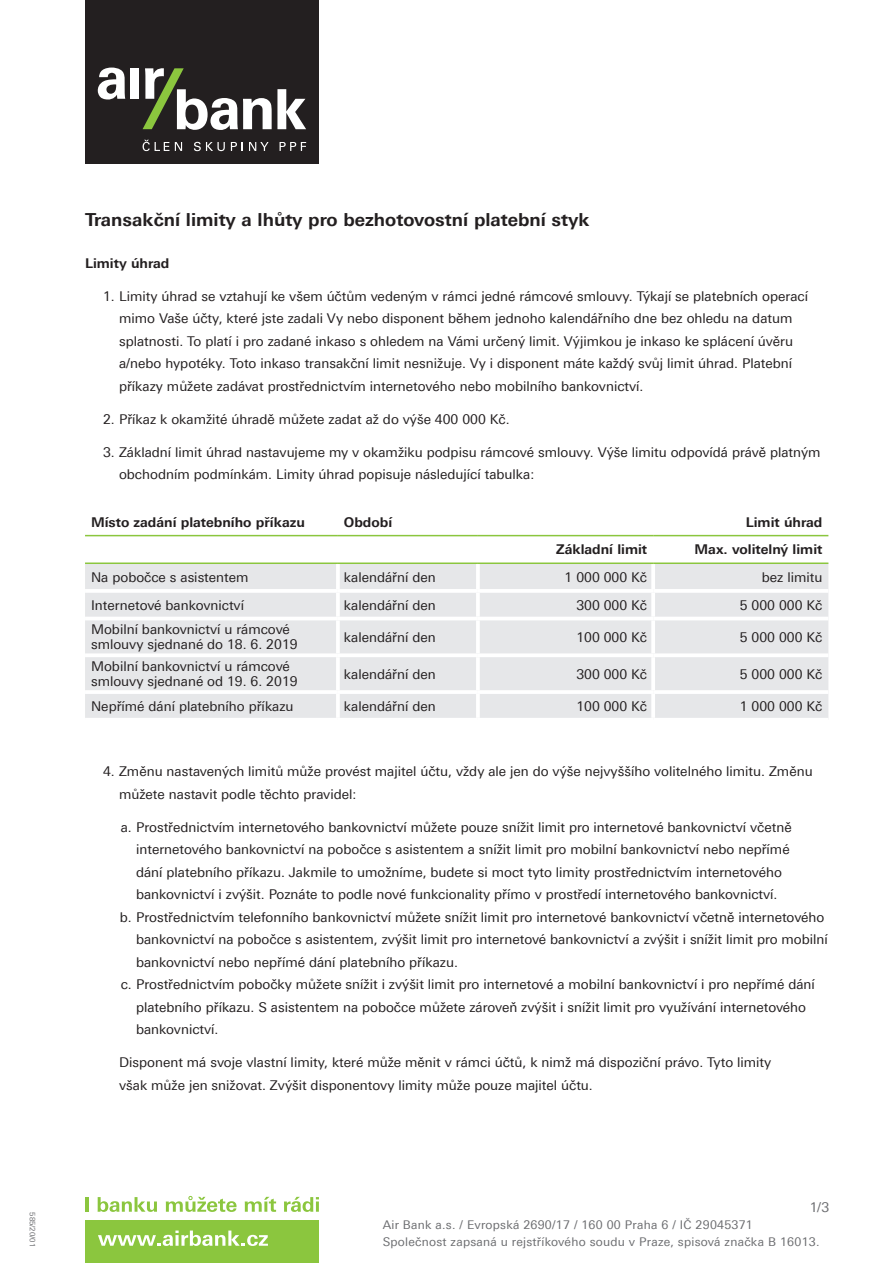
<style>
.page{position:relative;width:893px;height:1263px;background:#fff}
.page>*{position:absolute;margin:0;border:0;box-sizing:border-box;transform-origin:0 0}
.text_uni_roman_9_15{font:700 18px "Linotype Univers 630";color:#231f20}
.basic{font:13.5px/22.5px "Linotype Univers 430";color:#231f20}
.L1_numbers{font:13.5px/22.5px "Linotype Univers 430";color:#231f20}
.t1{font:700 13.5px "Linotype Univers 630";color:#231f20}
.text_uni_roman_9_15-2{font:13.5px "Linotype Univers 430";color:#6c6d70}
.t2{font:12px/17.1px "Linotype Univers 430";letter-spacing:.02em;color:#6c6d70}
.t3{font:7.5px "Linotype Univers 430";color:#6c6d70}
</style>
<div class="page">
<hr style="left:85px;top:1197px;width:3px;height:15px;background:#8bc63e">
<svg style="left:98px;top:1197px;width:59px;height:15px"></svg>
<svg style="left:166px;top:1196px;width:71px;height:16px"></svg>
<svg style="left:245px;top:1197px;width:31px;height:15px"></svg>
<svg style="left:284px;top:1197px;width:35px;height:15px"></svg>
<div style="left:85px;top:1220px;width:234px;height:43px;background:#8bc63e"></div>
<svg style="left:98px;top:1230px;width:170px;height:16px"></svg>
<div style="left:85px;top:0;width:234px;height:164px;background:#231f20"></div>
<svg style="left:98px;top:68px;width:27px;height:31px"></svg>
<div style="left:130px;top:68px;width:9px;height:31px;background:#fff"></div>
<svg style="left:143px;top:68px;width:163px;height:62px"></svg>
<svg style="left:175px;top:142px;width:7px;height:9px"></svg>
<svg style="left:194px;top:142px;width:31px;height:9px"></svg>
<svg style="left:231px;top:142px;width:12px;height:9px"></svg>
<svg style="left:249px;top:142px;width:20px;height:9px"></svg>
<svg style="left:280px;top:142px;width:26px;height:9px"></svg>
<svg style="left:143px;top:140px;width:26px;height:11px"></svg>
<div style="left:85px;top:564px;width:743px;height:154px;background:#e6e7e9"></div>
<hr style="left:336px;top:564px;width:4px;height:25px;background:#fff">
<hr style="left:476px;top:564px;width:4px;height:25px;background:#fff">
<hr style="left:651px;top:564px;width:4px;height:25px;background:#fff">
<hr style="left:85px;top:589px;width:253px;height:4px;background:#fff">
<hr style="left:338px;top:589px;width:140px;height:4px;background:#fff">
<hr style="left:336px;top:593px;width:4px;height:24px;background:#fff">
<hr style="left:478px;top:589px;width:175px;height:4px;background:#fff">
<hr style="left:476px;top:593px;width:4px;height:24px;background:#fff">
<hr style="left:653px;top:589px;width:175px;height:4px;background:#fff">
<hr style="left:651px;top:593px;width:4px;height:24px;background:#fff">
<hr style="left:85px;top:617px;width:253px;height:3px;background:#fff">
<hr style="left:338px;top:617px;width:140px;height:3px;background:#fff">
<hr style="left:336px;top:620px;width:4px;height:33px;background:#fff">
<hr style="left:478px;top:617px;width:175px;height:3px;background:#fff">
<hr style="left:476px;top:620px;width:4px;height:33px;background:#fff">
<hr style="left:653px;top:617px;width:175px;height:3px;background:#fff">
<hr style="left:651px;top:620px;width:4px;height:33px;background:#fff">
<hr style="left:85px;top:653px;width:253px;height:4px;background:#fff">
<hr style="left:338px;top:653px;width:140px;height:4px;background:#fff">
<hr style="left:336px;top:657px;width:4px;height:33px;background:#fff">
<hr style="left:478px;top:653px;width:175px;height:4px;background:#fff">
<hr style="left:476px;top:657px;width:4px;height:33px;background:#fff">
<hr style="left:653px;top:653px;width:175px;height:4px;background:#fff">
<hr style="left:651px;top:657px;width:4px;height:33px;background:#fff">
<hr style="left:85px;top:690px;width:253px;height:4px;background:#fff">
<hr style="left:338px;top:690px;width:140px;height:4px;background:#fff">
<hr style="left:336px;top:694px;width:4px;height:24px;background:#fff">
<hr style="left:478px;top:690px;width:175px;height:4px;background:#fff">
<hr style="left:476px;top:694px;width:4px;height:24px;background:#fff">
<hr style="left:653px;top:690px;width:175px;height:4px;background:#fff">
<hr style="left:651px;top:694px;width:4px;height:24px;background:#fff">
<hr style="left:85px;top:535px;width:253px;height:1px;background:#8bc63e">
<hr style="left:338px;top:535px;width:140px;height:1px;background:#8bc63e">
<hr style="left:478px;top:535px;width:175px;height:1px;background:#8bc63e">
<hr style="left:653px;top:535px;width:175px;height:1px;background:#8bc63e">
<hr style="left:85px;top:562px;width:253px;height:2px;background:#8bc63e">
<hr style="left:338px;top:562px;width:140px;height:2px;background:#8bc63e">
<hr style="left:478px;top:562px;width:175px;height:2px;background:#8bc63e">
<hr style="left:653px;top:562px;width:175px;height:2px;background:#8bc63e">
<p class="t3" style="left:37px;top:1212px;width:36px;rotate:90deg">585/20/01</p>
<p class="text_uni_roman_9_15" style="left:85px;top:208px;width:506px">Transakční limity a lhůty pro bezhotovostní platební styk</p>
<h2 class="t1" style="left:85px;top:255px;width:86px">Limity úhrad</h2>
<p class="basic" style="left:119px;top:285px;width:690px;text-indent:-16px">1. Limity úhrad se vztahují ke všem účtům vedeným v rámci jedné rámcové smlouvy. Týkají se platebních operací mimo Vaše účty, které jste zadali Vy nebo disponent během jednoho kalendářního dne bez ohledu na datum splatnosti. To platí i pro zadané inkaso s ohledem na Vámi určený limit. Výjimkou je inkaso ke splácení úvěru a/nebo hypotéky. Toto inkaso transakční limit nesnižuje. Vy i disponent máte každý svůj limit úhrad. Platební příkazy můžete zadávat prostřednictvím internetového nebo mobilního bankovnictví.</p>
<p class="L1_numbers" style="left:103px;top:408px;width:408px">2. Příkaz k okamžité úhradě můžete zadat až do výše 400 000 Kč.</p>
<p class="L1_numbers" style="left:119px;top:441px;width:703px;text-indent:-16px">3. Základní limit úhrad nastavujeme my v okamžiku podpisu rámcové smlouvy. Výše limitu odpovídá právě platným obchodním podmínkám. Limity úhrad popisuje následující tabulka:</p>
<p class="t1" style="left:91px;top:514px;width:215px">Místo zadání platebního příkazu</p>
<p class="t1" style="left:344px;top:514px;width:50px">Období</p>
<p class="t1" style="left:746px;top:514px;width:78px">Limit úhrad</p>
<p class="t1" style="left:556px;top:541px;width:93px">Základní limit</p>
<p class="t1" style="left:695px;top:541px;width:129px">Max. volitelný limit</p>
<p class="basic" style="left:91px;top:566px;width:159px">Na pobočce s asistentem</p>
<p class="basic" style="left:344px;top:566px;width:93px">kalendářní den</p>
<p class="basic" style="left:565px;top:566px;width:84px">1 000 000 Kč</p>
<p class="basic" style="left:762px;top:566px;width:62px">bez limitu</p>
<p class="basic" style="left:91px;top:593px;width:155px">Internetové bankovnictví</p>
<p class="basic" style="left:344px;top:593px;width:93px">kalendářní den</p>
<p class="basic" style="left:576px;top:593px;width:72px">300 000 Kč</p>
<p class="basic" style="left:740px;top:593px;width:84px">5 000 000 Kč</p>
<p class="basic" style="left:91px;top:622px;width:208px;line-height:15px">Mobilní bankovnictví u rámcové smlouvy sjednané do 18. 6. 2019</p>
<p class="basic" style="left:344px;top:626px;width:93px">kalendářní den</p>
<p class="basic" style="left:576px;top:626px;width:72px">100 000 Kč</p>
<p class="basic" style="left:740px;top:626px;width:84px">5 000 000 Kč</p>
<p class="basic" style="left:91px;top:659px;width:208px;line-height:15px">Mobilní bankovnictví u rámcové smlouvy sjednané od 19. 6. 2019</p>
<p class="basic" style="left:344px;top:662px;width:93px">kalendářní den</p>
<p class="basic" style="left:576px;top:662px;width:72px">300 000 Kč</p>
<p class="basic" style="left:740px;top:662px;width:84px">5 000 000 Kč</p>
<p class="basic" style="left:91px;top:695px;width:204px">Nepřímé dání platebního příkazu</p>
<p class="basic" style="left:344px;top:695px;width:93px">kalendářní den</p>
<p class="basic" style="left:576px;top:695px;width:72px">100 000 Kč</p>
<p class="basic" style="left:740px;top:695px;width:84px">1 000 000 Kč</p>
<p class="L1_numbers" style="left:119px;top:760px;width:695px;text-indent:-16px">4. Změnu nastavených limitů může provést majitel účtu, vždy ale jen do výše nejvyššího volitelného limitu. Změnu můžete nastavit podle těchto pravidel:</p>
<p class="basic" style="left:136px;top:816px;width:657px;text-indent:-15px">a. Prostřednictvím internetového bankovnictví můžete pouze snížit limit pro internetové bankovnictví včetně internetového bankovnictví na pobočce s asistentem a snížit limit pro mobilní bankovnictví nebo nepřímé dání platebního příkazu. Jakmile to umožníme, budete si moct tyto limity prostřednictvím internetového bankovnictví i zvýšit. Poznáte to podle nové funkcionality přímo v prostředí internetového bankovnictví.</p>
<p class="basic" style="left:136px;top:906px;width:693px;text-indent:-16px">b. Prostřednictvím telefonního bankovnictví můžete snížit limit pro internetové bankovnictví včetně internetového bankovnictví na pobočce s asistentem, zvýšit limit pro internetové bankovnictví a zvýšit i snížit limit pro mobilní bankovnictví nebo nepřímé dání platebního příkazu.</p>
<p class="basic" style="left:136px;top:973px;width:680px;text-indent:-15px">c. Prostřednictvím pobočky můžete snížit i zvýšit limit pro internetové a mobilní bankovnictví i pro nepřímé dání platebního příkazu. S asistentem na pobočce můžete zároveň zvýšit i snížit limit pro využívání internetového bankovnictví.</p>
<p class="basic" style="left:119px;top:1051px;width:654px">Disponent má svoje vlastní limity, které může měnit v rámci účtů, k nimž má dispoziční právo. Tyto limity však může jen snižovat. Zvýšit disponentovy limity může pouze majitel účtu.</p>
<p class="text_uni_roman_9_15-2" style="left:810px;top:1199px;width:21px">1/3</p>
<p class="t2" style="left:383px;top:1216px;width:438px">Air Bank a.s. / Evropská 2690/17 / 160 00 Praha 6 / IČ 29045371<br>Společnost zapsaná u rejstříkového soudu v Praze, spisová značka B 16013.</p>
</div>
